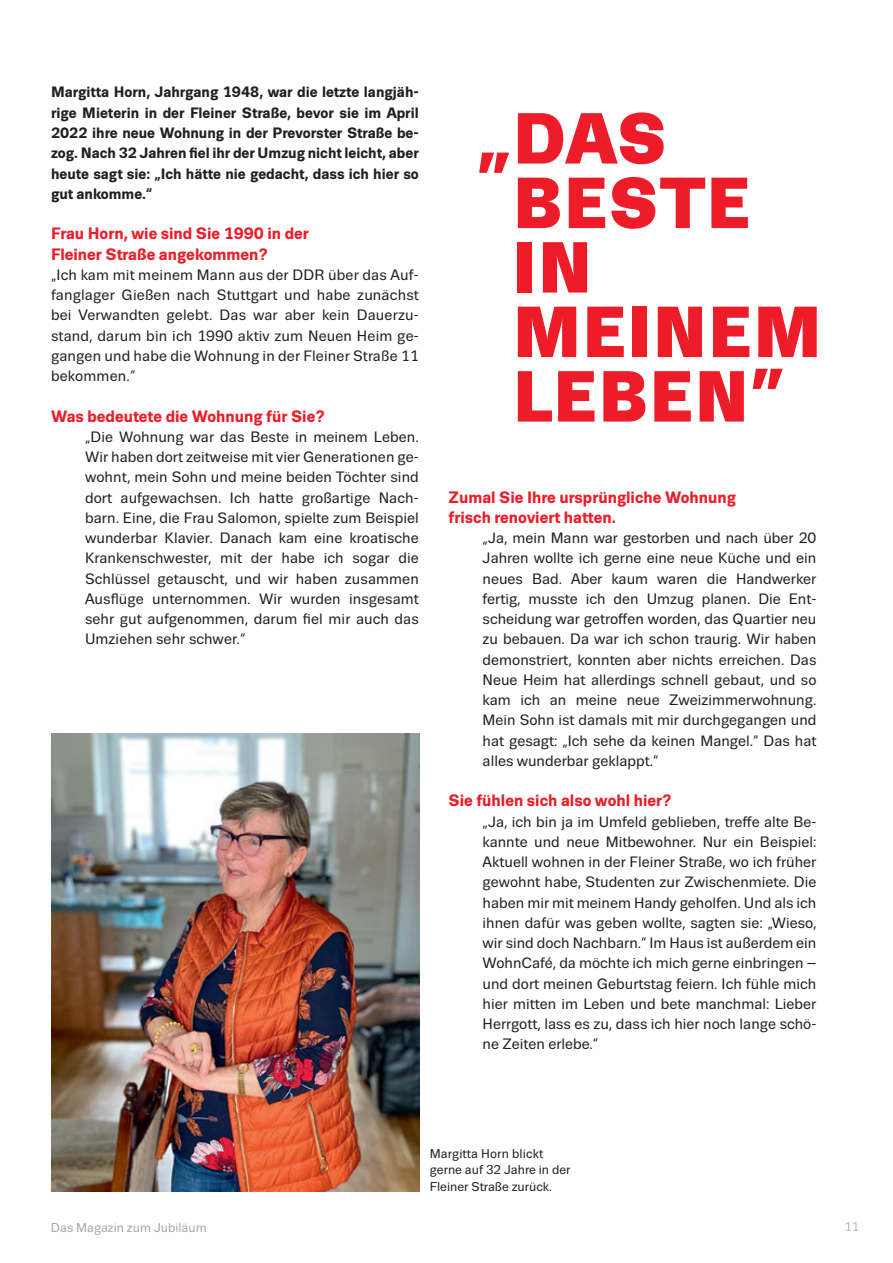
<style>
.page{position:relative;width:893px;height:1263px;background:#fff}
.page>*{position:absolute;margin:0;border:0;box-sizing:border-box;transform-origin:0 0}
.Überschrift_48pt{font:900 72px/64.5px "Trivia Sans";letter-spacing:.01em;color:#ee1c28}
.Fliesstext{font:700 16.5px/20.2px "Trivia Sans";color:#ee1c28}
.Fliesstext-2{font:15px/20.2px "Trivia Sans";color:#231f20;text-align:justify}
.Fliesstext-3{font:700 15px/20.2px "Trivia Sans";color:#231f20;text-align:justify}
.BU{font:12.75px/16.5px "Trivia Sans";color:#231f20}
.t1{font:12.75px "Trivia Sans";color:#a8a89d}
.t2{font:12.75px "Trivia Sans";color:#a8a89d}
</style>
<div class="page">
<img style="left:51px;top:733px;width:368px;height:458px">
<p class="Fliesstext-3" style="left:51px;top:83px;width:369px">Margitta Horn, Jahrgang 1948, war die letzte langjäh&shy;rige Mieterin in der Fleiner Straße, bevor sie im April 2022 ihre neue Wohnung in der Prevorster Straße be&shy;zog. Nach 32 Jahren fiel ihr der Umzug nicht leicht, aber heute sagt sie: „Ich hätte nie gedacht, dass ich hier so gut ankomme.“</p>
<p class="Fliesstext" style="left:51px;top:224px;width:259px">Frau Horn, wie sind Sie 1990 in der<br>Fleiner Straße angekommen?</p>
<p class="Fliesstext-2" style="left:51px;top:265px;width:369px">„Ich kam mit meinem Mann aus der DDR über das Auf&shy;fanglager Gießen nach Stuttgart und habe zunächst bei Verwandten gelebt. Das war aber kein Dauerzu&shy;stand, darum bin ich 1990 aktiv zum Neuen Heim ge&shy;gangen und habe die Wohnung in der Fleiner Straße 11 bekommen.“</p>
<p class="Fliesstext" style="left:51px;top:406px;width:275px">Was bedeutete die Wohnung für Sie?</p>
<p class="Fliesstext-2" style="left:85px;top:427px;width:335px">„Die Wohnung war das Beste in meinem Leben.<br>Wir haben dort zeitweise mit vier Generationen ge&shy;wohnt, mein Sohn und meine beiden Töchter sind dort aufgewachsen. Ich hatte großartige Nach&shy;barn. Eine, die Frau Salomon, spielte zum Beispiel wunderbar Klavier. Danach kam eine kroatische Krankenschwester, mit der habe ich sogar die Schlüssel getauscht, und wir haben zusammen Ausflüge unternommen. Wir wurden insgesamt sehr gut aufgenommen, darum fiel mir auch das Umziehen sehr schwer.“</p>
<p class="Überschrift_48pt" style="left:513px;top:109px;width:311px;text-indent:-35px">„DAS<br>BESTE<br>IN<br>MEINEM<br>LEBEN”</p>
<p class="Fliesstext" style="left:449px;top:487px;width:289px">Zumal Sie Ihre ursprüngliche Wohnung frisch renoviert hatten.</p>
<p class="Fliesstext-2" style="left:483px;top:528px;width:335px">„Ja, mein Mann war gestorben und nach über 20<br>Jahren wollte ich gerne eine neue Küche und ein neues Bad. Aber kaum waren die Handwerker fertig, musste ich den Umzug planen. Die Ent&shy;scheidung war getroffen worden, das Quartier neu zu bebauen. Da war ich schon traurig. Wir haben demonstriert, konnten aber nichts erreichen. Das Neue Heim hat allerdings schnell gebaut, und so kam ich an meine neue Zweizimmerwohnung.<br>Mein Sohn ist damals mit mir durchgegangen und hat gesagt: „Ich sehe da keinen Mangel.“ Das hat alles wunderbar geklappt.“</p>
<p class="Fliesstext" style="left:449px;top:791px;width:225px">Sie fühlen sich also wohl hier?</p>
<p class="Fliesstext-2" style="left:483px;top:811px;width:335px">„Ja, ich bin ja im Umfeld geblieben, treffe alte Be&shy;kannte und neue Mitbewohner. Nur ein Beispiel:<br>Aktuell wohnen in der Fleiner Straße, wo ich früher gewohnt habe, Studenten zur Zwischenmiete. Die haben mir mit meinem Handy geholfen. Und als ich ihnen dafür was geben wollte, sagten sie: „Wieso, wir sind doch Nachbarn.“ Im Haus ist außerdem ein WohnCafé, da möchte ich mich gerne einbringen – und dort meinen Geburtstag feiern. Ich fühle mich hier mitten im Leben und bete manchmal: Lieber Herrgott, lass es zu, dass ich hier noch lange schö&shy;ne Zeiten erlebe.“</p>
<p class="BU" style="left:430px;top:1145px;width:142px">Margitta Horn blickt gerne auf 32 Jahre in der<br>Fleiner Straße zurück.</p>
<p class="t1" style="left:51px;top:1220px;width:157px">Das Magazin zum Jubiläum</p>
<p class="t2" style="left:844px;top:1220px;width:16px">11</p>
</div>
